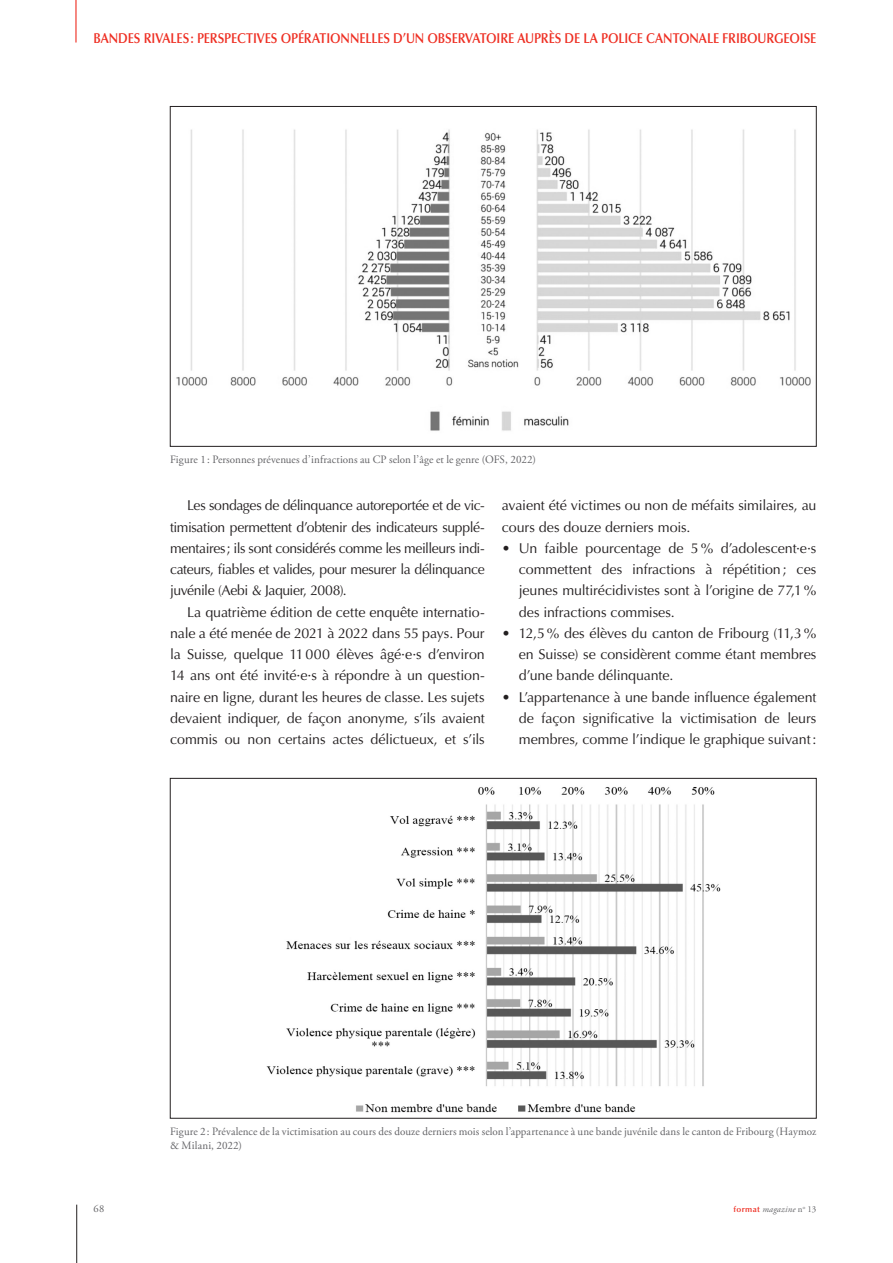
<style>
.page{position:relative;width:893px;height:1263px;background:#fff}
.page>*{position:absolute;margin:0;border:0;box-sizing:border-box;transform-origin:0 0}
.t1{font:14.25px/21.3px "Optima LT Std";letter-spacing:-.01em;color:#231f20;text-align:justify}
.t2{font:600 14.25px "Optima LT Std";letter-spacing:-.01em;color:#ee2e22;scale:.87 1}
.t3{font:11.25px/13.5px "Adobe Garamond Pro";letter-spacing:.005em;color:#636366}
.t4{font:10.5px "Adobe Garamond Pro";color:#636366}
.t5{font:italic 9px "Adobe Garamond Pro";letter-spacing:.025em;color:#636366}
.s1{font-family:"Optima LT Std";font-weight:600;font-style:normal;font-size:8.25px;color:#ee2e22}
.s2{font-style:normal}
</style>
<div class="page">
<hr style="left:76px;top:1204px;width:1px;height:59px;background:#231f20">
<img style="left:176px;top:129px;width:635px;height:302px">
<img style="left:266px;top:787px;width:455px;height:326px">
<hr style="left:75px;top:0;width:2px;height:43px;background:#ee2e22">
<p class="t2" style="left:94px;top:29px;width:832px">BANDES RIVALES: PERSPECTIVES OPÉRATIONNELLES D’UN OBSERVATOIRE AUPRÈS DE LA POLICE CANTONALE FRIBOURGEOISE</p>
<p class="t3" style="left:170px;top:453px;width:367px">Figure 1: Personnes prévenues d’infractions au CP selon l’âge et le genre (OFS, 2022)</p>
<p class="t1" style="left:170px;top:495px;width:316px;text-indent:17px">Les sondages de délinquance autoreportée et de vic&shy;timisation permettent d’obtenir des indicateurs supplé&shy;mentaires; ils sont considérés comme les meilleurs indi&shy;cateurs, fiables et valides, pour mesurer la délinquance juvénile (Aebi &amp; Jaquier, 2008).</p>
<p class="t1" style="left:170px;top:601px;width:316px;text-indent:17px">La quatrième édition de cette enquête internatio&shy;nale a été menée de 2021 à 2022 dans 55 pays. Pour la Suisse, quelque 11000 élèves âgé·e·s d’environ 14 ans ont été invité·e·s à répondre à un question&shy;naire en ligne, durant les heures de classe. Les sujets devaient indiquer, de façon anonyme, s’ils avaient commis ou non certains actes délictueux, et s’ils</p>
<p class="t1" style="left:502px;top:495px;width:316px">avaient été victimes ou non de méfaits similaires, au cours des douze derniers mois.</p>
<p class="t1" style="left:519px;top:538px;width:299px;text-indent:-17px">• Un faible pourcentage de 5% d’adolescent·e·s commettent des infractions à répétition; ces jeunes multirécidivistes sont à l’origine de 77,1% des infractions commises.</p>
<p class="t1" style="left:519px;top:623px;width:299px;text-indent:-17px">• 12,5% des élèves du canton de Fribourg (11,3% en Suisse) se considèrent comme étant membres d’une bande délinquante.</p>
<p class="t1" style="left:519px;top:686px;width:299px;text-indent:-17px">• L’appartenance à une bande influence également de façon significative la victimisation de leurs membres, comme l’indique le graphique suivant:</p>
<p class="t3" style="left:170px;top:1125px;width:648px">Figure 2: Prévalence de la victimisation au cours des douze derniers mois selon l’appartenance à une bande juvénile dans le canton de Fribourg (Haymoz &amp; Milani, 2022)</p>
<p class="t4" style="left:94px;top:1202px;width:12px">68</p>
<p class="t5" style="left:734px;top:1204px;width:84px"><span class="s1">format</span> magazine <span class="s2">n</span><sup>o</sup> <span class="s2">13</span></p>
</div>
